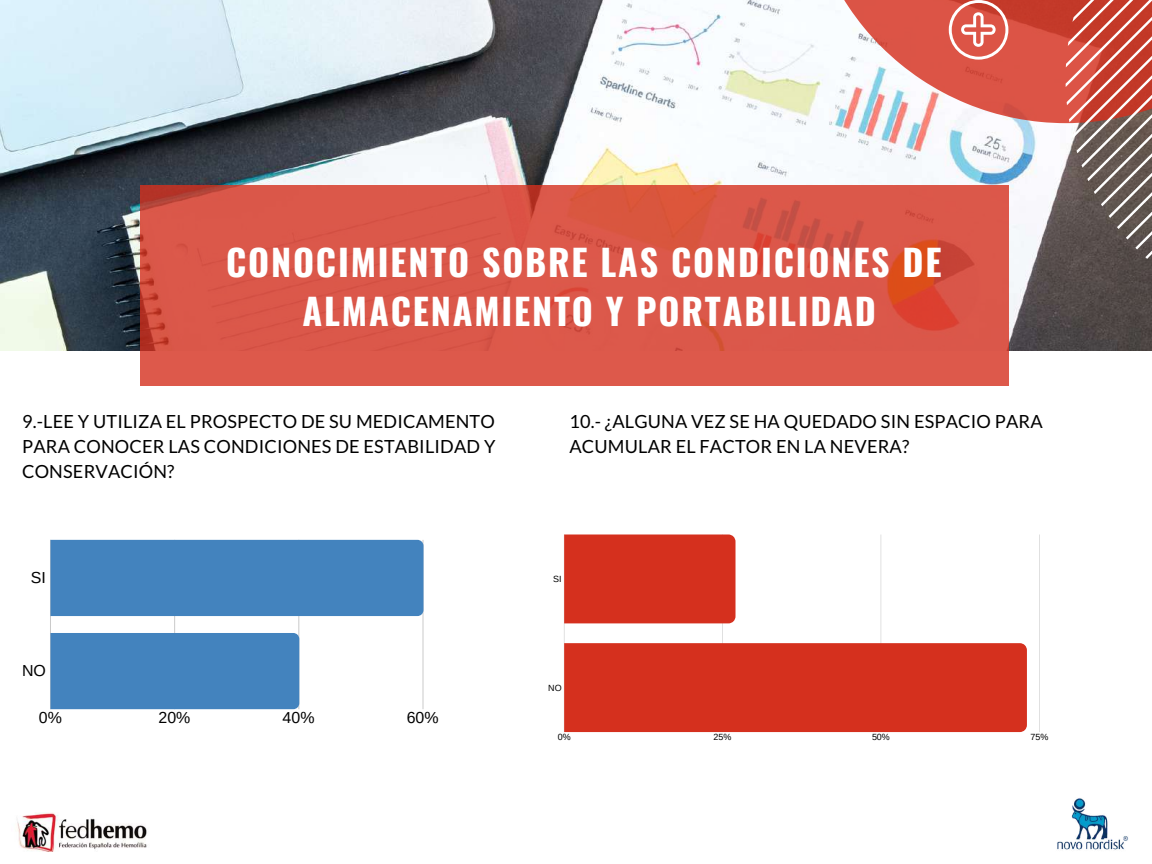
<style>
.page{position:relative;width:1152px;height:864px;background:#fff}
.page>*{position:absolute;margin:0;border:0;box-sizing:border-box;transform-origin:0 0}
.t1{font:700 36px/49.5px "Oswald";letter-spacing:.05em;color:#fff;text-align:center}
.t2{font:18.15px/24.8px "Lato";letter-spacing:.01em;color:#000;text-align:justify}
.t3{font:15.9px "Arimo";color:#000}
.t4{font:9px "Arimo";color:#000}
</style>
<div class="page">
<img style="left:0;top:0;width:1152px;height:350px">
<svg style="left:141px;top:185px;width:868px;height:201px;background:#da5647"></svg>
<svg style="left:805px;top:0;width:261px;height:123px;fill:#dc5446"></svg>
<svg style="left:1066px;top:0;width:86px;height:259px;background:#a0655d"></svg>
<svg style="left:949px;top:0;width:59px;height:60px"></svg>
<hr style="left:50px;top:540px;width:1px;height:169px;background:#222">
<hr style="left:174px;top:540px;width:1px;height:169px;background:#222">
<hr style="left:298px;top:540px;width:1px;height:169px;background:#222">
<hr style="left:423px;top:540px;width:1px;height:169px;background:#222">
<div style="left:50px;top:540px;width:374px;height:76px;background:#4383be"></div>
<div style="left:50px;top:633px;width:249px;height:76px;background:#4383be"></div>
<hr style="left:564px;top:535px;width:1px;height:197px;background:#222">
<hr style="left:722px;top:535px;width:1px;height:197px;background:#222">
<hr style="left:881px;top:535px;width:1px;height:197px;background:#222">
<hr style="left:1039px;top:535px;width:1px;height:197px;background:#222">
<div style="left:564px;top:535px;width:172px;height:88px;background:#d5301e"></div>
<div style="left:564px;top:643px;width:463px;height:89px;background:#d5301e"></div>
<img style="left:1057px;top:798px;width:72px;height:52px">
<img style="left:17px;top:812px;width:130px;height:40px">
<h1 class="t1" style="left:226px;top:235px;width:717px">CONOCIMIENTO SOBRE LAS CONDICIONES DE<br>ALMACENAMIENTO Y PORTABILIDAD</h1>
<p class="t2" style="left:22px;top:409px;width:475px">9.-LEE Y UTILIZA EL PROSPECTO DE SU MEDICAMENTO PARA CONOCER LAS CONDICIONES DE ESTABILIDAD Y CONSERVACIÓN?</p>
<p class="t3" style="left:31px;top:568px;width:17px">SI</p>
<p class="t3" style="left:22px;top:662px;width:25px">NO</p>
<p class="t3" style="left:39px;top:709px;width:25px">0%</p>
<p class="t3" style="left:159px;top:709px;width:33px">20%</p>
<p class="t3" style="left:283px;top:709px;width:33px">40%</p>
<p class="t3" style="left:407px;top:709px;width:33px">60%</p>
<p class="t2" style="left:569px;top:409px;width:475px">10.- ¿ALGUNA VEZ SE HA QUEDADO SIN ESPACIO PARA<br>ACUMULAR EL FACTOR EN LA NEVERA?</p>
<p class="t4" style="left:553px;top:574px;width:10px">SI</p>
<p class="t4" style="left:548px;top:682px;width:15px">NO</p>
<p class="t4" style="left:558px;top:732px;width:14px">0%</p>
<p class="t4" style="left:714px;top:732px;width:19px">25%</p>
<p class="t4" style="left:872px;top:732px;width:19px">50%</p>
<p class="t4" style="left:1030px;top:732px;width:19px">75%</p>
</div>
